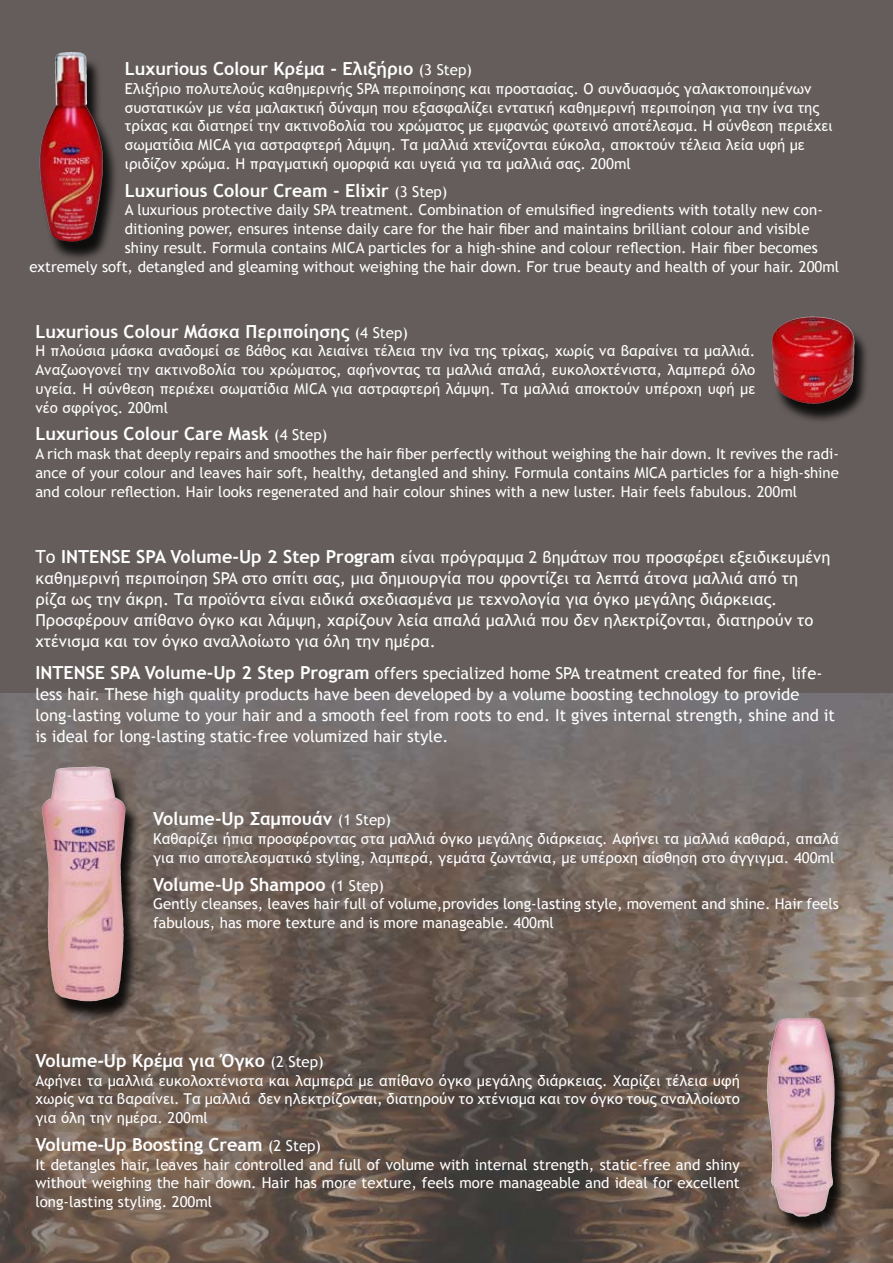
<style>
.page{position:relative;width:893px;height:1263px;background:#fff}
.page>*{position:absolute;margin:0;border:0;box-sizing:border-box;transform-origin:0 0}
.t1{font:700 18px "Trebuchet MS";color:#fff}
.t2{font:16.5px/21px "Trebuchet MS";color:#fff}
.t3{font:15px/18.8px "Trebuchet MS";color:#fff;text-align:justify}
.s1{font-weight:400;font-size:15px}
.s2{font-size:18px}
.s3{font-weight:700;font-size:18px}
</style>
<div class="page">
<div style="left:0;top:0;width:893px;height:1012px;background:#645d5b"></div>
<img style="left:0;top:693px;width:893px;height:570px">
<div style="left:771px;top:321px;width:117px;height:121px;background:#000;opacity:.86"></div>
<img style="left:771px;top:317px;width:53px;height:87px">
<div style="left:39px;top:57px;width:99px;height:222px;background:#000;opacity:.86"></div>
<img style="left:40px;top:52px;width:28px;height:189px">
<div style="left:766px;top:1023px;width:99px;height:231px;background:#000;opacity:.86"></div>
<img style="left:767px;top:1018px;width:24px;height:195px">
<div style="left:35px;top:771px;width:115px;height:270px;background:#000;opacity:.86"></div>
<img style="left:42px;top:766px;width:51px;height:230px">
<p class="t1" style="left:125px;top:58px;width:349px">Luxurious Colour Κρέμα - Ελιξήριο <span class="s1">(3 Step)</span></p>
<p class="t3" style="left:125px;top:79px;width:709px;text-align:left">Ελιξήριο πολυτελούς καθημερινής SPA περιποίησης και προστασίας. Ο συνδυασμός γαλακτοποιημένων συστατικών με νέα μαλακτική δύναμη που εξασφαλίζει εντατική καθημερινή περιποίηση για την ίνα της τρίχας και διατηρεί την ακτινοβολία του χρώματος με εμφανώς φωτεινό αποτέλεσμα. Η σύνθεση περιέχει σωματίδια MICA για αστραφτερή λάμψη. Τα μαλλιά χτενίζονται εύκολα, αποκτούν τέλεια λεία υφή με ιριδίζον χρώμα. Η πραγματική ομορφιά και υγειά για τα μαλλιά σας. 200ml</p>
<p class="t1" style="left:125px;top:179px;width:324px">Luxurious Colour Cream - Elixir <span class="s1">(3 Step)</span></p>
<p class="t3" style="left:125px;top:201px;width:700px">A luxurious protective daily SPA treatment. Combination οf emulsified ingredients with totally new con-</p>
<p class="t3" style="left:125px;top:220px;width:686px">ditioning power, ensures intense daily care for the hair fiber and maintains brilliant colour and visible</p>
<p class="t3" style="left:125px;top:238px;width:694px">shiny result. Formula contains MICA particles for a high-shine and colour reflection. Hair fiber becomes</p>
<p class="t3" style="left:29px;top:257px;width:811px">extremely soft, detangled and gleaming without weighing the hair down. For true beauty and health of your hair. 200ml</p>
<p class="t1" style="left:35px;top:320px;width:374px">Luxurious Colour Μάσκα Περιποίησης <span class="s1">(4 Step)</span></p>
<p class="t3" style="left:35px;top:342px;width:721px">Η πλούσια μάσκα αναδομεί σε βάθος και λειαίνει τέλεια την ίνα της τρίχας, χωρίς να βαραίνει τα μαλλιά.<br>Αναζωογονεί την ακτινοβολία του χρώματος, αφήνοντας τα μαλλιά απαλά, ευκολοχτένιστα, λαμπερά όλο υγεία. Η σύνθεση περιέχει σωματίδια MICA για αστραφτερή λάμψη. Τα μαλλιά αποκτούν υπέροχη υφή με νέο σφρίγος. 200ml</p>
<p class="t1" style="left:35px;top:423px;width:293px">Luxurious Colour Care Mask <span class="s1">(4 Step)</span></p>
<p class="t3" style="left:35px;top:445px;width:805px">A rich mask that deeply repairs and smoothes the hair fiber perfectly without weighing the hair down. It revives the radi&shy;ance of your colour and leaves hair soft, healthy, detangled and shiny. Formula contains MICA particles for a high-shine and colour reflection. Hair looks regenerated and hair colour shines with a new luster. Hair feels fabulous. 200ml</p>
<p class="t2" style="left:35px;top:547px;width:797px"><span class="s2">Το</span> <span class="s3">INTENSE SPA Volume-Up 2 Step Program</span> είναι πρόγραμμα 2 βημάτων που προσφέρει εξειδικευμένη καθημερινή περιποίηση SPA στο σπίτι σας, μια δημιουργία που φροντίζει τα λεπτά άτονα μαλλιά από τη ρίζα ως την άκρη. Τα προϊόντα είναι ειδικά σχεδιασμένα με τεχνολογία για όγκο μεγάλης διάρκειας.<br>Προσφέρουν απίθανο όγκο και λάμψη, χαρίζουν λεία απαλά μαλλιά που δεν ηλεκτρίζονται, διατηρούν το χτένισμα και τον όγκο αναλλοίωτο για όλη την ημέρα.</p>
<p class="t2" style="left:35px;top:662px;width:801px"><span class="s3">INTENSE SPA Volume-Up 2 Step Program</span> offers specialized home SPA treatment created for fine, life&shy;less hair. These high quality products have been developed by a volume boosting technology to provide long-lasting volume to your hair and a smooth feel from roots to end. It gives internal strength, shine and it is ideal for long-lasting static-free volumized hair style.</p>
<p class="t1" style="left:153px;top:808px;width:239px">Volume-Up Σαμπουάν <span class="s1">(1 Step)</span></p>
<p class="t3" style="left:153px;top:829px;width:687px">Καθαρίζει ήπια προσφέροντας στα μαλλιά όγκο μεγάλης διάρκειας. Αφήνει τα μαλλιά καθαρά, απαλά για πιο αποτελεσματικό styling, λαμπερά, γεμάτα ζωντάνια, με υπέροχη αίσθηση στο άγγιγμα. 400ml</p>
<p class="t1" style="left:153px;top:873px;width:232px">Volume-Up Shampoo <span class="s1">(1 Step)</span></p>
<p class="t3" style="left:153px;top:895px;width:687px">Gently cleanses, leaves hair full of volume,provides long-lasting style, movement and shine. Hair feels fabulous, has more texture and is more manageable. 400ml</p>
<p class="t1" style="left:35px;top:1049px;width:290px">Volume-Up Κρέμα για Όγκο <span class="s1">(2 Step)</span></p>
<p class="t3" style="left:35px;top:1071px;width:706px">Αφήνει τα μαλλιά ευκολοχτένιστα και λαμπερά με απίθανο όγκο μεγάλης διάρκειας. Χαρίζει τέλεια υφή χωρίς να τα βαραίνει. Τα μαλλιά δεν ηλεκτρίζονται, διατηρούν το χτένισμα και τον όγκο τους αναλλοίωτο για όλη την ημέρα. 200ml</p>
<p class="t1" style="left:35px;top:1133px;width:287px">Volume-Up Boosting Cream <span class="s1">(2 Step)</span></p>
<p class="t3" style="left:35px;top:1155px;width:706px">It detangles hair, leaves hair controlled and full of volume with internal strength, static-free and shiny without weighing the hair down. Hair has more texture, feels more manageable and ideal for excellent long-lasting styling. 200ml</p>
</div>
